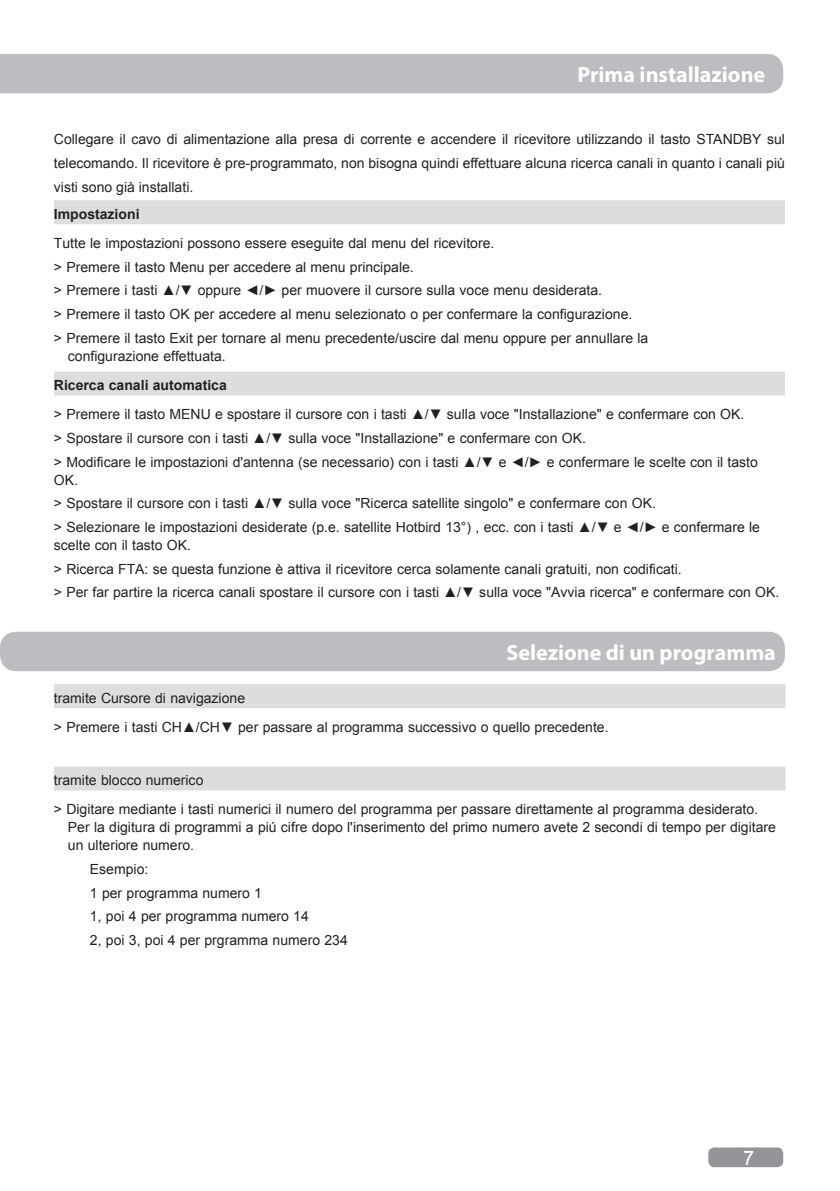
<style>
.page{position:relative;width:840px;height:1191px;background:#fff}
.page>*{position:absolute;margin:0;border:0;box-sizing:border-box;transform-origin:0 0}
.t1{font:700 22px "Myriad Pro";color:#fff}
.t2{font:20px "Arial";color:#fff}
.Fließtext{font:14px/18px "Arial";color:#231f20}
.EN_Fliestext{font:14px/24px "Arial";color:#231f20;text-align:justify}
.Einzug_1{font:14px "Arial";color:#231f20}
.Über_Unterkapitel{font:14px "Arial";color:#231f20}
.Über_Kapitel{font:700 14px "Arial";color:#231f20}
</style>
<div class="page">
<div style="left:708px;top:1147px;width:74px;height:20px;background:#939598;border-radius:6px"></div>
<div style="left:0;top:54px;width:782px;height:39px;background:#bcbdc0"></div>
<div style="left:0;top:632px;width:784px;height:39px;background:#bcbdc0;border-radius:16px"></div>
<div style="left:54px;top:200px;width:730px;height:24px;background:#dcdddf"></div>
<div style="left:54px;top:372px;width:730px;height:24px;background:#dcdddf"></div>
<div style="left:54px;top:684px;width:731px;height:24px;background:#dcdddf"></div>
<div style="left:54px;top:766px;width:731px;height:24px;background:#dcdddf"></div>
<p class="t1" style="left:577px;top:60px;width:189px">Prima installazione</p>
<p class="EN_Fliestext" style="left:54px;top:127px;width:732px">Collegare il cavo di alimentazione alla presa di corrente e accendere il ricevitore utilizzando il tasto STANDBY sul telecomando. Il ricevitore è pre-programmato, non bisogna quindi effettuare alcuna ricerca canali in quanto i canali più visti sono già installati.</p>
<p class="Über_Kapitel" style="left:54px;top:204px;width:87px">Impostazioni</p>
<p class="Fließtext" style="left:54px;top:234px;width:442px">Tutte le impostazioni possono essere eseguite dal menu del ricevitore.</p>
<p class="Fließtext" style="left:54px;top:258px;width:361px">&gt; Premere il tasto Menu per accedere al menu principale.</p>
<p class="Fließtext" style="left:54px;top:281px;width:549px">&gt; Premere i tasti ▲/▼ oppure ◄/► per muovere il cursore sulla voce menu desiderata.</p>
<p class="Fließtext" style="left:54px;top:305px;width:579px">&gt; Premere il tasto OK per accedere al menu selezionato o per confermare la configurazione.</p>
<p class="Fließtext" style="left:68px;top:329px;width:581px;text-indent:-14px">&gt; Premere il tasto Exit per tornare al menu precedente/uscire dal menu oppure per annullare la configurazione effettuata.</p>
<p class="Über_Kapitel" style="left:54px;top:376px;width:174px">Ricerca canali automatica</p>
<p class="Fließtext" style="left:54px;top:405px;width:691px">&gt; Premere il tasto MENU e spostare il cursore con i tasti ▲/▼ sulla voce "Installazione" e confermare con OK.</p>
<p class="Fließtext" style="left:54px;top:429px;width:533px">&gt; Spostare il cursore con i tasti ▲/▼ sulla voce "Installazione" e confermare con OK.</p>
<p class="Fließtext" style="left:54px;top:453px;width:705px">&gt; Modificare le impostazioni d'antenna (se necessario) con i tasti ▲/▼ e ◄/► e confermare le scelte con il tasto<br>OK.</p>
<p class="Fließtext" style="left:54px;top:494px;width:603px">&gt; Spostare il cursore con i tasti ▲/▼ sulla voce "Ricerca satellite singolo" e confermare con OK.</p>
<p class="Fließtext" style="left:54px;top:518px;width:707px">&gt; Selezionare le impostazioni desiderate (p.e. satellite Hotbird 13°) , ecc. con i tasti ▲/▼ e ◄/► e confermare le scelte con il tasto OK.</p>
<p class="Fließtext" style="left:54px;top:560px;width:629px">&gt; Ricerca FTA: se questa funzione è attiva il ricevitore cerca solamente canali gratuiti, non codificati.</p>
<p class="Fließtext" style="left:54px;top:583px;width:726px">&gt; Per far partire la ricerca canali spostare il cursore con i tasti ▲/▼ sulla voce "Avvia ricerca" e confermare con OK.</p>
<p class="t1" style="left:506px;top:638px;width:271px">Selezione di un programma</p>
<p class="Über_Unterkapitel" style="left:54px;top:688px;width:193px">tramite Cursore di navigazione</p>
<p class="Einzug_1" style="left:54px;top:718px;width:556px">&gt; Premere i tasti CH▲/CH▼ per passare al programma successivo o quello precedente.</p>
<p class="Über_Unterkapitel" style="left:54px;top:771px;width:151px">tramite blocco numerico</p>
<p class="EN_Fliestext" style="left:68px;top:800px;width:709px;line-height:18px;text-align:left;text-indent:-14px">&gt; Digitare mediante i tasti numerici il numero del programma per passare direttamente al programma desiderato.<br>Per la digitura di programmi a piú cifre dopo l'inserimento del primo numero avete 2 secondi di tempo per digitare un ulteriore numero.</p>
<p class="EN_Fliestext" style="left:90px;top:857px;width:60px">Esempio:</p>
<p class="EN_Fliestext" style="left:90px;top:881px;width:173px">1 per programma numero 1</p>
<p class="EN_Fliestext" style="left:90px;top:904px;width:220px">1, poi 4 per programma numero 14</p>
<p class="EN_Fliestext" style="left:90px;top:928px;width:259px">2, poi 3, poi 4 per prgramma numero 234</p>
<h2 class="t2" style="left:742px;top:1144px;width:13px">7</h2>
</div>
